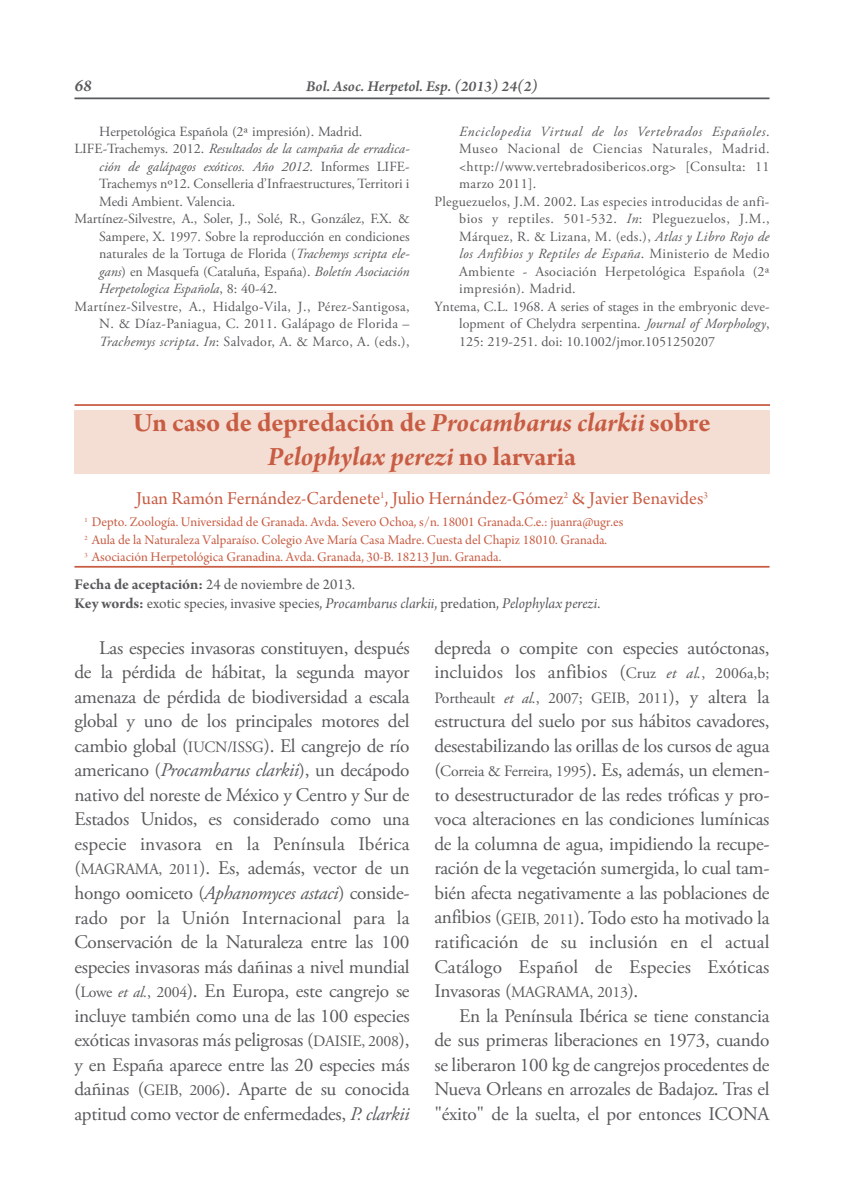
<style>
.page{position:relative;width:844px;height:1191px;background:#fff}
.page>*{position:absolute;margin:0;border:0;box-sizing:border-box;transform-origin:0 0}
.t1{font:28px "Arno Pro Bold Subhead";color:#c85c43}
.t2{font:28px "Arno Pro Bold Italic Subhead";color:#c85c43}
.t3{font:19.25px/24.5px "Adobe Garamond Pro";letter-spacing:-.015em;color:#58595b;text-align:justify}
.t4{font:19.25px "Arno Pro Subhead";color:#c85c43}
.t5{font:italic 600 17.5px "Arno Pro";color:#58595b}
.t6{font:15.75px/18.9px "Arno Pro Subhead";color:#58595b}
.t7{font:15.75px "Adobe Garamond Pro";letter-spacing:-.015em;color:#58595b}
.t8{font:italic 600 15.75px "Arno Pro";color:#58595b}
.t9{font:14px "Adobe Garamond Pro";color:#58595b}
.t10{font:14px "Adobe Garamond Pro";letter-spacing:.025em;color:#58595b}
.t11{font:14px/17.5px "Arno Pro Subhead";color:#c85c43}
.t12{font:italic 14px "Adobe Garamond Pro";color:#58595b}
.t13{font:italic 14px "Adobe Garamond Pro";letter-spacing:.025em;color:#58595b}
.t14{font:italic 14px "Adobe Garamond Pro";letter-spacing:.045em;color:#58595b}
.t15{font:14px "Adobe Garamond Pro";letter-spacing:.035em;color:#58595b}
.t16{font:14px "Adobe Garamond Pro";letter-spacing:.04em;color:#58595b}
.s1{font-style:normal}
.s2{font-style:italic}
.s3{font-family:"Arno Pro Bold Italic Subhead"}
.s4{font-family:"Arno Pro Bold Subhead"}
.s5{font-family:"Arno Pro Italic Subhead"}
.s6{font-size:15.75px}
.s7{font-style:italic;font-size:15.75px}
.s8{font-size:19.25px}
</style>
<div class="page">
<hr style="left:74px;top:97px;width:695px;height:2px;background:#58595b">
<div style="left:74px;top:410px;width:695px;height:63px;background:#f4ded3"></div>
<hr style="left:74px;top:566px;width:695px;height:1px;background:#c85c43">
<hr style="left:74px;top:404px;width:695px;height:2px;background:#c85c43">
<p class="t5" style="left:74px;top:74px;width:19px">68</p>
<p class="t8" style="left:306px;top:76px;width:233px">Bol. Asoc. Herpetol. Esp. (2013) 24(2)</p>
<p class="t9" style="left:99px;top:126px;width:264px">Herpetológica Española (2ª impresión). Madrid.</p>
<p class="t12" style="left:74px;top:143px;width:336px"><span class="s1">LIFE-Trachemys. 2012.</span> Resultados de la campaña de erradica-</p>
<p class="t12" style="left:99px;top:161px;width:312px">ción de galápagos exóticos. Año 2012<span class="s1">. Informes LIFE-</span></p>
<p class="t9" style="left:99px;top:178px;width:312px">Trachemys nº12. Conselleria d’Infraestructures, Territori i</p>
<p class="t9" style="left:99px;top:196px;width:137px">Medi Ambient. Valencia.</p>
<p class="t9" style="left:74px;top:213px;width:336px">Martínez-Silvestre, A., Soler, J., Solé, R., González, F.X. &amp;</p>
<p class="t9" style="left:99px;top:231px;width:312px">Sampere, X. 1997. Sobre la reproducción en condiciones</p>
<p class="t9" style="left:99px;top:248px;width:312px">naturales de la Tortuga de Florida (<span class="s2">Trachemys scripta ele-</span></p>
<p class="t9" style="left:99px;top:266px;width:312px"><span class="s2">gans</span>) en Masquefa (Cataluña, España). <span class="s2">Boletín Asociación</span></p>
<p class="t12" style="left:99px;top:283px;width:179px">Herpetologica Española<span class="s1">, 8: 40-42.</span></p>
<p class="t10" style="left:74px;top:301px;width:336px">Martínez-Silvestre, A., Hidalgo-Vila, J., Pérez-Santigosa,</p>
<p class="t10" style="left:99px;top:318px;width:312px">N. &amp; Díaz-Paniagua, C. 2011. Galápago de Florida –</p>
<p class="t10" style="left:99px;top:336px;width:312px"><span class="s2">Trachemys scripta</span>. <span class="s2">In</span>: Salvador, A. &amp; Marco, A. (eds.),</p>
<p class="t14" style="left:459px;top:126px;width:312px">Enciclopedia Virtual de los Vertebrados Españoles<span class="s1">.</span></p>
<p class="t16" style="left:459px;top:143px;width:312px">Museo Nacional de Ciencias Naturales, Madrid.</p>
<p class="t10" style="left:459px;top:161px;width:312px">&lt;http://www.vertebradosibericos.org&gt; [Consulta: 11</p>
<p class="t10" style="left:459px;top:178px;width:79px">marzo 2011].</p>
<p class="t10" style="left:434px;top:196px;width:336px">Pleguezuelos, J.M. 2002. Las especies introducidas de anfi-</p>
<p class="t15" style="left:459px;top:213px;width:312px">bios y reptiles. 501-532. <span class="s2">In</span>: Pleguezuelos, J.M.,</p>
<p class="t10" style="left:459px;top:231px;width:312px">Márquez, R. &amp; Lizana, M. (eds.), <span class="s2">Atlas y Libro Rojo de</span></p>
<p class="t13" style="left:459px;top:248px;width:312px">los Anfibios y Reptiles de España<span class="s1">. Ministerio de Medio</span></p>
<p class="t10" style="left:459px;top:266px;width:312px">Ambiente - Asociación Herpetológica Española (2ª</p>
<p class="t10" style="left:459px;top:283px;width:118px">impresión). Madrid.</p>
<p class="t9" style="left:434px;top:301px;width:336px">Yntema, C.L. 1968. A series of stages in the embryonic deve-</p>
<p class="t9" style="left:459px;top:318px;width:312px">lopment of Chelydra serpentina. <span class="s2">Journal of Morphology</span>,</p>
<p class="t9" style="left:459px;top:336px;width:257px">125: 219-251. doi: 10.1002/jmor.1051250207</p>
<h1 class="t1" style="left:133px;top:405px;width:578px">Un caso de depredación de <span class="s3">Procambarus clarkii</span> sobre</h1>
<h1 class="t2" style="left:268px;top:439px;width:310px">Pelophylax perezi <span class="s4">no larvaria</span></h1>
<p class="t4" style="left:136px;top:491px;width:573px">Juan Ramón Fernández-Cardenete<sup>1</sup>, Julio Hernández-Gómez<sup>2</sup> &amp; Javier Benavides<sup>3</sup></p>
<p class="t11" style="left:84px;top:514px;width:540px"><sup>1</sup> Depto. Zoología. Universidad de Granada. Avda. Severo Ochoa, s/n. 18001 Granada.C.e.: juanra@ugr.es<br><sup>2</sup> Aula de la Naturaleza Valparaíso. Colegio Ave María Casa Madre. Cuesta del Chapiz 18010. Granada.<br><sup>3</sup> Asociación Herpetológica Granadina. Avda. Granada, 30-B. 18213 Jun. Granada.</p>
<p class="t6" style="left:74px;top:576px;width:527px"><span class="s4">Fecha de aceptación:</span> 24 de noviembre de 2013.<br><span class="s4">Key words:</span> exotic species, invasive species, <span class="s5">Procambarus clarkii</span>, predation, <span class="s5">Pelophylax perezi</span>.</p>
<p class="t3" style="left:74px;top:637px;width:336px;text-indent:25px">Las especies invasoras constituyen, después de la pérdida de hábitat, la segunda mayor amenaza de pérdida de biodiversidad a escala global y uno de los principales motores del cambio global (<span class="s6">IUCN/ISSG</span>). El cangrejo de río americano (<span class="s2">Procambarus clarkii</span>), un decápodo nativo del noreste de México y Centro y Sur de Estados Unidos, es considerado como una especie invasora en la Península Ibérica (<span class="s6">MAGRAMA, 2011</span>). Es, además, vector de un hongo oomiceto (<span class="s2">Aphanomyces astaci</span>) conside&shy;rado por la Unión Internacional para la Conservación de la Naturaleza entre las 100 especies invasoras más dañinas a nivel mundial (<span class="s6">Lowe</span> <span class="s7">et al.</span><span class="s6">, 2004</span>). En Europa, este cangrejo se incluye también como una de las 100 especies exóticas invasoras más peligrosas (<span class="s6">DAISIE, 2008</span>), y en España aparece entre las 20 especies más dañinas (<span class="s6">GEIB, 2006</span>). Aparte de su conocida aptitud como vector de enfermedades, <span class="s2">P. clarkii</span></p>
<p class="t3" style="left:434px;top:637px;width:336px">depreda o compite con especies autóctonas, incluidos los anfibios (<span class="s6">Cruz</span> <span class="s7">et al.</span><span class="s6">, 2006a,b;</span></p>
<p class="t7" style="left:434px;top:691px;width:336px">Portheault <span class="s2">et al.</span>, 2007; GEIB, 2011<span class="s8">), y altera la</span></p>
<p class="t3" style="left:434px;top:710px;width:336px">estructura del suelo por sus hábitos cavadores, desestabilizando las orillas de los cursos de agua (<span class="s6">Correia &amp; Ferreira, 1995</span>). Es, además, un elemen&shy;to desestructurador de las redes tróficas y pro&shy;voca alteraciones en las condiciones lumínicas de la columna de agua, impidiendo la recupe&shy;ración de la vegetación sumergida, lo cual tam&shy;bién afecta negativamente a las poblaciones de anfibios (<span class="s6">GEIB, 2011</span>). Todo esto ha motivado la ratificación de su inclusión en el actual Catálogo Español de Especies Exóticas Invasoras (<span class="s6">MAGRAMA, 2013</span>).</p>
<p class="t3" style="left:434px;top:1004px;width:336px;text-indent:25px">En la Península Ibérica se tiene constancia de sus primeras liberaciones en 1973, cuando se liberaron 100 kg de cangrejos procedentes de Nueva Orleans en arrozales de Badajoz. Tras el "éxito" de la suelta, el por entonces ICONA</p>
</div>
